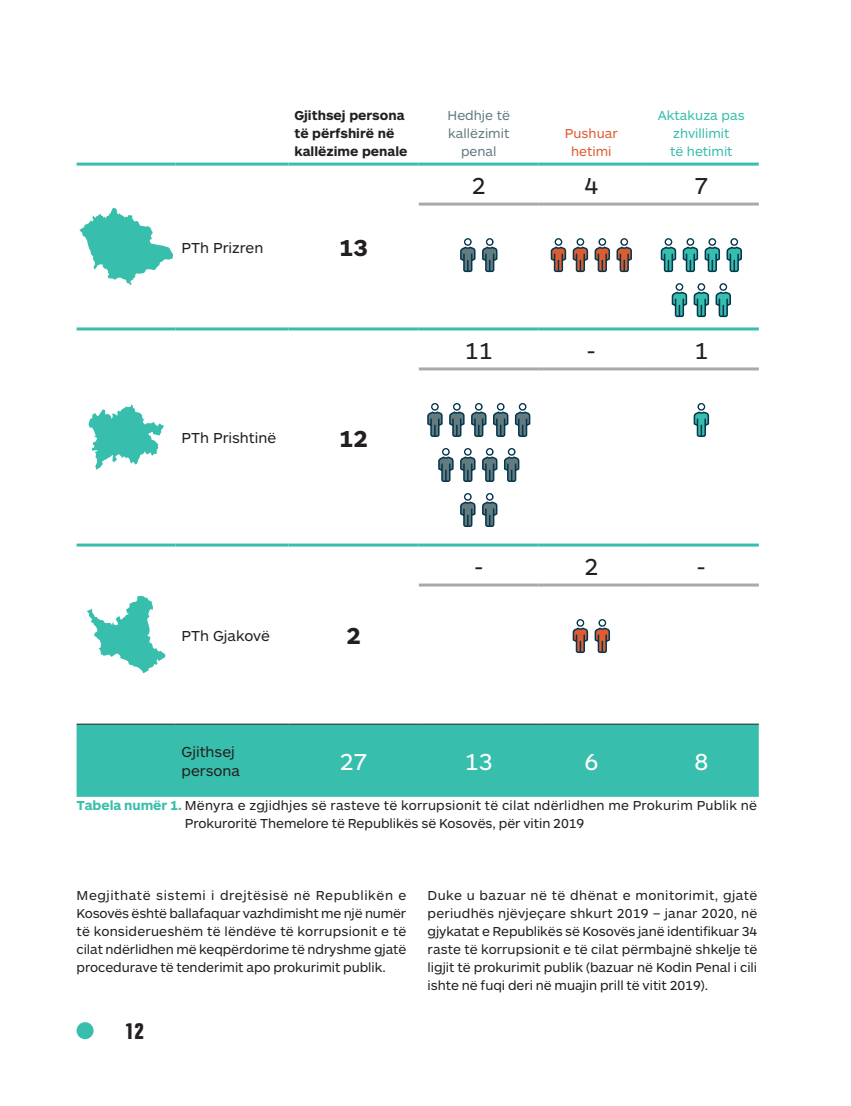
<style>
.page{position:relative;width:851px;height:1106px;background:#fff}
.page>*{position:absolute;margin:0;border:0;box-sizing:border-box;transform-origin:0 0}
.t1{font:24px "ARS Maquette Pro";color:#231f20}
.t2{font:24px "ARS Maquette Pro";color:#fff}
.t3{font:700 24px "ARS Maquette Pro";color:#231f20}
.t4{font:700 condensed 22.5px "Folio Std";color:#231f20}
.t5{font:15px/18px "ARS Maquette Pro";color:#231f20}
.t6{font:13.5px/18px "ARS Maquette Pro";letter-spacing:-.005em;color:#231f20;text-align:justify}
.t7{font:13.5px/18px "ARS Maquette Pro";letter-spacing:.015em;color:#231f20}
.t8{font:700 13.5px/18px "ARS Maquette Pro";color:#231f20}
.t9{font:13.5px/18px "ARS Maquette Pro";color:#38beac;text-align:center}
.t10{font:13.5px/18px "ARS Maquette Pro";color:#647c80;text-align:center}
.t11{font:13.5px/18px "ARS Maquette Pro";color:#dd5c32;text-align:center}
.s1{font-weight:700;color:#38beac}
</style>
<div class="page">
<div style="left:77px;top:1022px;width:17px;height:17px;background:#38beac;border-radius:50%"></div>
<div style="left:77px;top:724px;width:681px;height:72px;background:#38beac"></div>
<hr style="left:77px;top:723px;width:98px;height:1px;background:#231f20">
<hr style="left:176px;top:723px;width:112px;height:1px;background:#231f20">
<hr style="left:288px;top:723px;width:130px;height:1px;background:#231f20">
<hr style="left:418px;top:723px;width:120px;height:1px;background:#231f20">
<hr style="left:538px;top:723px;width:105px;height:1px;background:#231f20">
<hr style="left:643px;top:723px;width:115px;height:1px;background:#231f20">
<hr style="left:77px;top:163px;width:98px;height:3px;background:#38beac">
<hr style="left:176px;top:163px;width:112px;height:3px;background:#38beac">
<hr style="left:288px;top:163px;width:130px;height:3px;background:#38beac">
<hr style="left:418px;top:163px;width:120px;height:3px;background:#38beac">
<hr style="left:538px;top:163px;width:105px;height:3px;background:#38beac">
<hr style="left:643px;top:163px;width:115px;height:3px;background:#38beac">
<hr style="left:77px;top:327px;width:98px;height:3px;background:#38beac">
<hr style="left:176px;top:327px;width:112px;height:3px;background:#38beac">
<hr style="left:288px;top:327px;width:130px;height:3px;background:#38beac">
<hr style="left:418px;top:327px;width:120px;height:3px;background:#38beac">
<hr style="left:538px;top:327px;width:105px;height:3px;background:#38beac">
<hr style="left:643px;top:327px;width:115px;height:3px;background:#38beac">
<hr style="left:77px;top:543px;width:98px;height:3px;background:#38beac">
<hr style="left:176px;top:543px;width:112px;height:3px;background:#38beac">
<hr style="left:288px;top:543px;width:130px;height:3px;background:#38beac">
<hr style="left:418px;top:543px;width:120px;height:3px;background:#38beac">
<hr style="left:538px;top:543px;width:105px;height:3px;background:#38beac">
<hr style="left:643px;top:543px;width:115px;height:3px;background:#38beac">
<hr style="left:418px;top:203px;width:120px;height:3px;background:#a8a9ad">
<hr style="left:538px;top:203px;width:105px;height:3px;background:#a8a9ad">
<hr style="left:643px;top:203px;width:115px;height:3px;background:#a8a9ad">
<hr style="left:418px;top:367px;width:120px;height:3px;background:#a8a9ad">
<hr style="left:538px;top:367px;width:105px;height:3px;background:#a8a9ad">
<hr style="left:643px;top:367px;width:115px;height:3px;background:#a8a9ad">
<hr style="left:418px;top:583px;width:120px;height:3px;background:#a8a9ad">
<hr style="left:538px;top:583px;width:105px;height:3px;background:#a8a9ad">
<hr style="left:643px;top:583px;width:115px;height:3px;background:#a8a9ad">
<svg style="left:79px;top:207px;width:94px;height:78px"></svg>
<svg style="left:460px;top:238px;width:15px;height:34px"></svg>
<svg style="left:482px;top:238px;width:15px;height:34px"></svg>
<svg style="left:550px;top:238px;width:16px;height:34px"></svg>
<svg style="left:572px;top:238px;width:16px;height:34px"></svg>
<svg style="left:594px;top:238px;width:16px;height:34px"></svg>
<svg style="left:616px;top:238px;width:16px;height:34px"></svg>
<svg style="left:660px;top:238px;width:16px;height:34px"></svg>
<svg style="left:682px;top:238px;width:16px;height:34px"></svg>
<svg style="left:704px;top:238px;width:16px;height:34px"></svg>
<svg style="left:726px;top:238px;width:15px;height:34px"></svg>
<svg style="left:671px;top:283px;width:16px;height:34px"></svg>
<svg style="left:693px;top:283px;width:16px;height:34px"></svg>
<svg style="left:715px;top:283px;width:15px;height:34px"></svg>
<svg style="left:88px;top:404px;width:76px;height:66px"></svg>
<svg style="left:427px;top:403px;width:15px;height:34px"></svg>
<svg style="left:449px;top:403px;width:15px;height:34px"></svg>
<svg style="left:471px;top:403px;width:15px;height:34px"></svg>
<svg style="left:493px;top:403px;width:15px;height:34px"></svg>
<svg style="left:515px;top:403px;width:15px;height:34px"></svg>
<svg style="left:438px;top:448px;width:15px;height:34px"></svg>
<svg style="left:460px;top:448px;width:15px;height:34px"></svg>
<svg style="left:482px;top:448px;width:15px;height:34px"></svg>
<svg style="left:504px;top:448px;width:15px;height:34px"></svg>
<svg style="left:460px;top:493px;width:15px;height:34px"></svg>
<svg style="left:482px;top:493px;width:15px;height:34px"></svg>
<svg style="left:693px;top:403px;width:16px;height:34px"></svg>
<svg style="left:87px;top:596px;width:78px;height:77px"></svg>
<svg style="left:572px;top:619px;width:16px;height:34px"></svg>
<svg style="left:594px;top:619px;width:16px;height:34px"></svg>
<p class="t8" style="left:294px;top:105px;width:115px">Gjithsej persona të përfshirë në kallëzime penale</p>
<p class="t10" style="left:447px;top:105px;width:64px">Hedhje të kallëzimit penal</p>
<p class="t11" style="left:565px;top:123px;width:54px">Pushuar hetimi</p>
<p class="t9" style="left:657px;top:105px;width:88px">Aktakuza pas zhvillimit<br>të hetimit</p>
<p class="t5" style="left:182px;top:237px;width:83px">PTh Prizren</p>
<h1 class="t3" style="left:339px;top:232px;width:30px">13</h1>
<p class="t5" style="left:182px;top:428px;width:96px">PTh Prishtinë</p>
<h1 class="t3" style="left:339px;top:422px;width:30px">12</h1>
<p class="t5" style="left:182px;top:625px;width:90px">PTh Gjakovë</p>
<h1 class="t3" style="left:346px;top:620px;width:16px">2</h1>
<h1 class="t1" style="left:471px;top:170px;width:15px">2</h1>
<h1 class="t1" style="left:584px;top:170px;width:15px">4</h1>
<h1 class="t1" style="left:694px;top:170px;width:15px">7</h1>
<h1 class="t1" style="left:465px;top:335px;width:29px">11</h1>
<h1 class="t1" style="left:586px;top:335px;width:11px">-</h1>
<h1 class="t1" style="left:694px;top:335px;width:15px">1</h1>
<h1 class="t1" style="left:474px;top:551px;width:11px">-</h1>
<h1 class="t1" style="left:584px;top:551px;width:15px">2</h1>
<h1 class="t1" style="left:696px;top:551px;width:11px">-</h1>
<p class="t5" style="left:182px;top:742px;width:60px">Gjithsej persona</p>
<h1 class="t2" style="left:339px;top:746px;width:29px">27</h1>
<h1 class="t2" style="left:465px;top:746px;width:29px">13</h1>
<h1 class="t2" style="left:584px;top:746px;width:15px">6</h1>
<h1 class="t2" style="left:694px;top:746px;width:15px">8</h1>
<p class="t7" style="left:185px;top:796px;width:573px;text-indent:-108px"><span class="s1">Tabela numër 1.</span> Mënyra e zgjidhjes së rasteve të korrupsionit të cilat ndërlidhen me Prokurim Publik në<br>Prokuroritë Themelore të Republikës së Kosovës, për vitin 2019</p>
<p class="t6" style="left:77px;top:886px;width:331px">Megjithatë sistemi i drejtësisë në Republikën e Kosovës është ballafaquar vazhdimisht me një numër të konsiderueshëm të lëndëve të korrupsionit e të cilat ndërlidhen më keqpërdorime të ndryshme gjatë procedurave të tenderimit apo prokurimit publik.</p>
<p class="t6" style="left:427px;top:886px;width:331px">Duke u bazuar në të dhënat e monitorimit, gjatë periudhës njëvjeçare shkurt 2019 – janar 2020, në gjykatat e Republikës së Kosovës janë identifikuar 34 raste të korrupsionit e të cilat përmbajnë shkelje të ligjit të prokurimit publik (bazuar në Kodin Penal i cili ishte në fuqi deri në muajin prill të vitit 2019).</p>
<h2 class="t4" style="left:125px;top:1018px;width:21px">12</h2>
</div>
